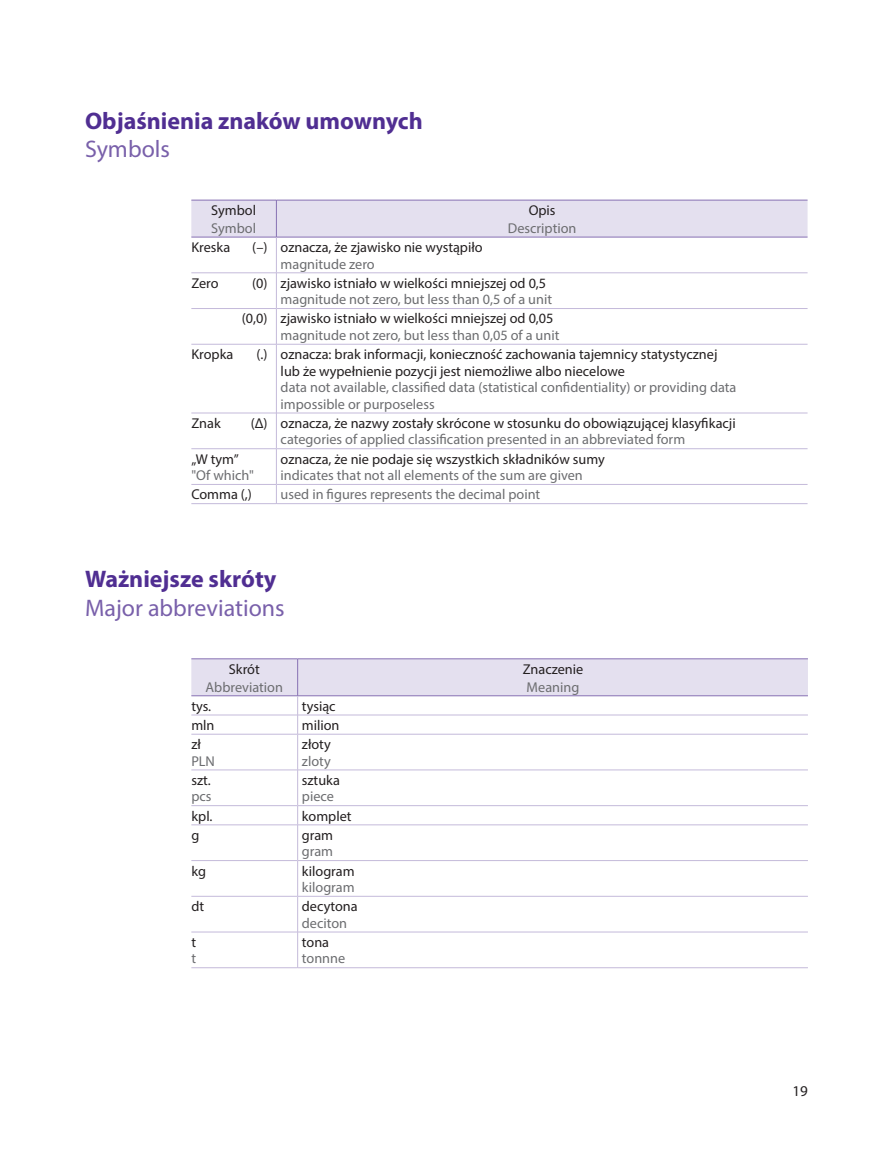
<style>
.page{position:relative;width:893px;height:1149px;background:#fff}
.page>*{position:absolute;margin:0;border:0;box-sizing:border-box;transform-origin:0 0}
.Rozdział_PL{font:700 24px "Myriad Pro";color:#502e92}
.Rozdział_ANG__bez_po{font:24px "Myriad Pro";color:#7960aa}
.t1{font:15px "Myriad Pro";color:#231f20}
.główka_PL{font:14.25px/16.5px "Myriad Pro";color:#231f20}
.Podstawowy_akapit_AN{font:14.25px/16.5px "Myriad Pro";color:#6c6d70}
.główka_ANG{font:14.25px "Myriad Pro";color:#6c6d70}
</style>
<div class="page">
<div style="left:191px;top:201px;width:616px;height:36px;background:#e4e0ef"></div>
<hr style="left:277px;top:308px;width:530px;height:1px;background:#c4bada">
<hr style="left:277px;top:344px;width:530px;height:1px;background:#c4bada">
<hr style="left:277px;top:412px;width:530px;height:1px;background:#c4bada">
<hr style="left:277px;top:448px;width:530px;height:1px;background:#c4bada">
<hr style="left:277px;top:484px;width:530px;height:1px;background:#c4bada">
<hr style="left:277px;top:503px;width:530px;height:1px;background:#c4bada">
<hr style="left:191px;top:200px;width:85px;height:1px;background:#8771b3">
<hr style="left:191px;top:237px;width:85px;height:1px;background:#8771b3">
<hr style="left:276px;top:200px;width:1px;height:37px;background:#8771b3">
<hr style="left:277px;top:200px;width:530px;height:1px;background:#8771b3">
<hr style="left:277px;top:237px;width:530px;height:1px;background:#8771b3">
<hr style="left:191px;top:484px;width:85px;height:1px;background:#c4bada">
<hr style="left:277px;top:272px;width:530px;height:1px;background:#c4bada">
<hr style="left:191px;top:272px;width:85px;height:1px;background:#c4bada">
<hr style="left:191px;top:308px;width:85px;height:1px;background:#c4bada">
<hr style="left:191px;top:344px;width:85px;height:1px;background:#c4bada">
<hr style="left:191px;top:412px;width:85px;height:1px;background:#c4bada">
<hr style="left:191px;top:448px;width:85px;height:1px;background:#c4bada">
<hr style="left:276px;top:237px;width:1px;height:36px;background:#c4bada">
<hr style="left:276px;top:273px;width:1px;height:35px;background:#c4bada">
<hr style="left:276px;top:308px;width:1px;height:36px;background:#c4bada">
<hr style="left:276px;top:344px;width:1px;height:69px;background:#c4bada">
<hr style="left:276px;top:413px;width:1px;height:35px;background:#c4bada">
<hr style="left:276px;top:448px;width:1px;height:36px;background:#c4bada">
<svg style="left:276px;top:484px;width:1px;height:20px"></svg>
<hr style="left:191px;top:503px;width:85px;height:1px;background:#c4bada">
<hr style="left:191px;top:769px;width:106px;height:1px;background:#c4bada">
<hr style="left:191px;top:805px;width:106px;height:1px;background:#c4bada">
<hr style="left:191px;top:824px;width:106px;height:1px;background:#c4bada">
<hr style="left:191px;top:859px;width:106px;height:1px;background:#c4bada">
<hr style="left:298px;top:859px;width:510px;height:1px;background:#c4bada">
<hr style="left:191px;top:895px;width:106px;height:1px;background:#c4bada">
<hr style="left:191px;top:931px;width:106px;height:1px;background:#c4bada">
<hr style="left:191px;top:967px;width:106px;height:1px;background:#c4bada">
<hr style="left:298px;top:931px;width:510px;height:1px;background:#c4bada">
<hr style="left:298px;top:967px;width:510px;height:1px;background:#c4bada">
<hr style="left:298px;top:895px;width:510px;height:1px;background:#c4bada">
<hr style="left:298px;top:824px;width:510px;height:1px;background:#c4bada">
<hr style="left:298px;top:805px;width:510px;height:1px;background:#c4bada">
<hr style="left:298px;top:769px;width:510px;height:1px;background:#c4bada">
<svg style="left:191px;top:658px;width:617px;height:76px"></svg>
<hr style="left:297px;top:734px;width:1px;height:35px;background:#c4bada">
<hr style="left:297px;top:769px;width:1px;height:36px;background:#c4bada">
<svg style="left:297px;top:805px;width:1px;height:19px"></svg>
<hr style="left:297px;top:824px;width:1px;height:36px;background:#c4bada">
<hr style="left:297px;top:860px;width:1px;height:36px;background:#c4bada">
<hr style="left:297px;top:896px;width:1px;height:35px;background:#c4bada">
<hr style="left:297px;top:931px;width:1px;height:36px;background:#c4bada">
<p class="Rozdział_PL" style="left:85px;top:105px;width:339px">Objaśnienia znaków umownych</p>
<p class="Rozdział_ANG__bez_po" style="left:85px;top:134px;width:86px">Symbols</p>
<p class="główka_PL" style="left:211px;top:202px;width:46px">Symbol</p>
<p class="główka_ANG" style="left:211px;top:219px;width:46px">Symbol</p>
<p class="główka_PL" style="left:529px;top:202px;width:28px">Opis</p>
<p class="główka_ANG" style="left:508px;top:219px;width:70px">Description</p>
<p class="główka_PL" style="left:191px;top:239px;width:40px">Kreska</p>
<p class="główka_PL" style="left:252px;top:239px;width:17px">(–)</p>
<p class="główka_PL" style="left:281px;top:239px;width:204px">oznacza, że zjawisko nie wystąpiło</p>
<p class="Podstawowy_akapit_AN" style="left:281px;top:255px;width:96px">magnitude zero</p>
<p class="główka_PL" style="left:191px;top:274px;width:29px">Zero</p>
<p class="główka_PL" style="left:252px;top:274px;width:17px">(0)</p>
<p class="główka_PL" style="left:281px;top:274px;width:267px">zjawisko istniało w wielkości mniejszej od 0,5</p>
<p class="Podstawowy_akapit_AN" style="left:281px;top:291px;width:273px">magnitude not zero, but less than 0,5 of a unit</p>
<p class="główka_PL" style="left:242px;top:310px;width:27px">(0,0)</p>
<p class="główka_PL" style="left:281px;top:310px;width:274px">zjawisko istniało w wielkości mniejszej od 0,05</p>
<p class="Podstawowy_akapit_AN" style="left:281px;top:326px;width:280px">magnitude not zero, but less than 0,05 of a unit</p>
<p class="główka_PL" style="left:191px;top:346px;width:44px">Kropka</p>
<p class="główka_PL" style="left:256px;top:346px;width:13px">(.)</p>
<p class="główka_PL" style="left:281px;top:346px;width:438px">oznacza: brak informacji, konieczność zachowania tajemnicy statystycznej lub że wypełnienie pozycji jest niemożliwe albo niecelowe</p>
<p class="Podstawowy_akapit_AN" style="left:281px;top:379px;width:457px">data not available, classified data (statistical confidentiality) or providing data impossible or purposeless</p>
<p class="główka_PL" style="left:191px;top:414px;width:31px">Znak</p>
<p class="główka_PL" style="left:251px;top:414px;width:18px">(Δ)</p>
<p class="główka_PL" style="left:281px;top:414px;width:457px">oznacza, że nazwy zostały skrócone w stosunku do obowiązującej klasyfikacji</p>
<p class="Podstawowy_akapit_AN" style="left:281px;top:431px;width:406px">categories of applied classification presented in an abbreviated form</p>
<p class="główka_PL" style="left:191px;top:450px;width:49px">„W tym”</p>
<p class="Podstawowy_akapit_AN" style="left:191px;top:467px;width:64px">"Of which"</p>
<p class="główka_PL" style="left:281px;top:450px;width:326px">oznacza, że nie podaje się wszystkich składników sumy</p>
<p class="Podstawowy_akapit_AN" style="left:281px;top:467px;width:304px">indicates that not all elements of the sum are given</p>
<p class="główka_PL" style="left:191px;top:486px;width:62px">Comma (,)</p>
<p class="Podstawowy_akapit_AN" style="left:281px;top:486px;width:261px">used in figures represents the decimal point</p>
<p class="Rozdział_PL" style="left:85px;top:563px;width:193px">Ważniejsze skróty</p>
<p class="Rozdział_ANG__bez_po" style="left:85px;top:593px;width:201px">Major abbreviations</p>
<p class="główka_PL" style="left:229px;top:660px;width:33px">Skrót</p>
<p class="główka_ANG" style="left:206px;top:677px;width:79px">Abbreviation</p>
<p class="główka_PL" style="left:191px;top:697px;width:21px">tys.</p>
<p class="główka_PL" style="left:302px;top:697px;width:35px">tysiąc</p>
<p class="główka_PL" style="left:191px;top:716px;width:25px">mln</p>
<p class="główka_PL" style="left:302px;top:716px;width:39px">milion</p>
<p class="główka_PL" style="left:191px;top:735px;width:11px">zł</p>
<p class="Podstawowy_akapit_AN" style="left:191px;top:752px;width:25px">PLN</p>
<p class="główka_PL" style="left:302px;top:735px;width:30px">złoty</p>
<p class="Podstawowy_akapit_AN" style="left:302px;top:752px;width:30px">zloty</p>
<p class="główka_PL" style="left:191px;top:771px;width:21px">szt.</p>
<p class="Podstawowy_akapit_AN" style="left:191px;top:787px;width:22px">pcs</p>
<p class="główka_PL" style="left:302px;top:771px;width:40px">sztuka</p>
<p class="Podstawowy_akapit_AN" style="left:302px;top:787px;width:34px">piece</p>
<p class="główka_PL" style="left:191px;top:807px;width:23px">kpl.</p>
<p class="główka_PL" style="left:302px;top:807px;width:51px">komplet</p>
<p class="główka_PL" style="left:191px;top:826px;width:9px">g</p>
<p class="główka_PL" style="left:302px;top:826px;width:33px">gram</p>
<p class="Podstawowy_akapit_AN" style="left:302px;top:842px;width:33px">gram</p>
<p class="główka_PL" style="left:191px;top:862px;width:16px">kg</p>
<p class="główka_PL" style="left:302px;top:862px;width:54px">kilogram</p>
<p class="Podstawowy_akapit_AN" style="left:302px;top:878px;width:54px">kilogram</p>
<p class="główka_PL" style="left:191px;top:897px;width:14px">dt</p>
<p class="główka_PL" style="left:302px;top:897px;width:57px">decytona</p>
<p class="Podstawowy_akapit_AN" style="left:302px;top:914px;width:47px">deciton</p>
<p class="główka_PL" style="left:191px;top:933px;width:6px">t</p>
<p class="Podstawowy_akapit_AN" style="left:191px;top:949px;width:6px">t</p>
<p class="główka_PL" style="left:302px;top:933px;width:29px">tona</p>
<p class="Podstawowy_akapit_AN" style="left:302px;top:949px;width:45px">tonnne</p>
<p class="główka_PL" style="left:523px;top:660px;width:62px">Znaczenie</p>
<p class="główka_ANG" style="left:527px;top:677px;width:54px">Meaning</p>
<p class="t1" style="left:792px;top:1081px;width:17px">19</p>
</div>
